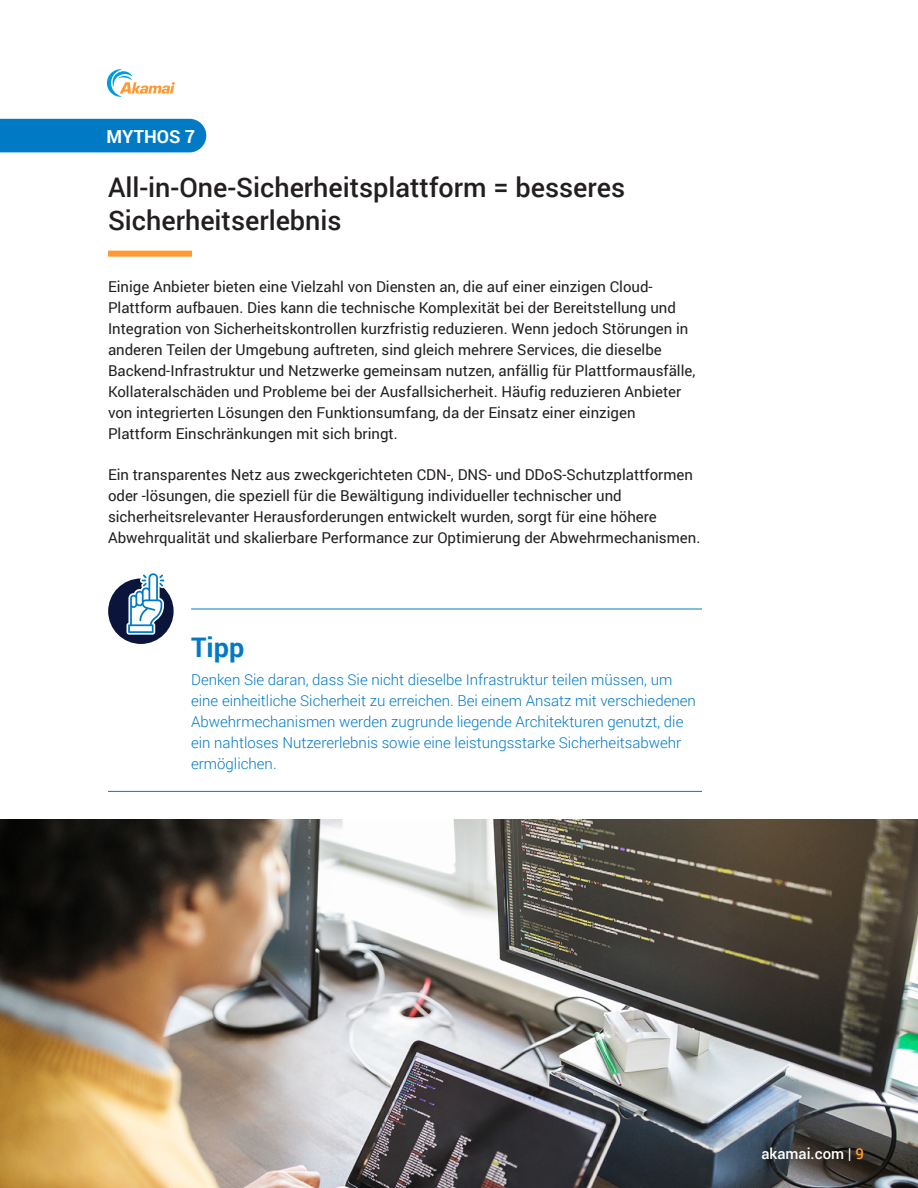
<style>
.page{position:relative;width:918px;height:1188px;background:#fff}
.page>*{position:absolute;margin:0;border:0;box-sizing:border-box;transform-origin:0 0}
.H1_-_Orange_bar{font:500 27px/33px "Roboto";color:#231f20}
.Body{font:700 27px "Roboto";color:#017ac6}
.t1{font:700 18px "Roboto";color:#fff}
.Body-2{font:15px/21px "Roboto";color:#231f20}
.Body-3{font:300 15px/21px "Roboto";color:#017ac6}
.t2{font:500 15px "Roboto";color:#fff}
.s1{color:#f93}
</style>
<div class="page">
<svg style="left:107px;top:69px;width:68px;height:28px"></svg>
<div style="left:0;top:119px;width:206px;height:33px;background:#017ac6"></div>
<svg style="left:108px;top:251px;width:84px;height:6px"></svg>
<hr style="left:191px;top:609px;width:511px;height:1px;background:#017ac6">
<hr style="left:108px;top:791px;width:594px;height:1px;background:#017ac6">
<svg style="left:108px;top:573px;width:66px;height:71px"></svg>
<img style="left:0;top:820px;width:918px;height:368px">
<p class="t1" style="left:106px;top:124px;width:90px">MYTHOS 7</p>
<p class="H1_-_Orange_bar" style="left:108px;top:170px;width:519px">All-in-One-Sicherheitsplattform = besseres<br>Sicherheitserlebnis</p>
<p class="Body-2" style="left:108px;top:275px;width:589px">Einige Anbieter bieten eine Vielzahl von Diensten an, die auf einer einzigen Cloud-Plattform aufbauen. Dies kann die technische Komplexität bei der Bereitstellung und Integration von Sicherheitskontrollen kurzfristig reduzieren. Wenn jedoch Störungen in anderen Teilen der Umgebung auftreten, sind gleich mehrere Services, die dieselbe Backend-Infrastruktur und Netzwerke gemeinsam nutzen, anfällig für Plattformausfälle, Kollateralschäden und Probleme bei der Ausfallsicherheit. Häufig reduzieren Anbieter von integrierten Lösungen den Funktionsumfang, da der Einsatz einer einzigen Plattform Einschränkungen mit sich bringt.</p>
<p class="Body-2" style="left:108px;top:464px;width:594px">Ein transparentes Netz aus zweckgerichteten CDN-, DNS- und DDoS-Schutzplattformen oder -lösungen, die speziell für die Bewältigung individueller technischer und sicherheitsrelevanter Herausforderungen entwickelt wurden, sorgt für eine höhere Abwehrqualität und skalierbare Performance zur Optimierung der Abwehrmechanismen.</p>
<p class="Body" style="left:191px;top:628px;width:55px">Tipp</p>
<p class="Body-3" style="left:191px;top:668px;width:506px">Denken Sie daran, dass Sie nicht dieselbe Infrastruktur teilen müssen, um eine einheitliche Sicherheit zu erreichen. Bei einem Ansatz mit verschiedenen Abwehrmechanismen werden zugrunde liegende Architekturen genutzt, die ein nahtloses Nutzererlebnis sowie eine leistungsstarke Sicherheitsabwehr ermöglichen.</p>
<p class="t2" style="left:761px;top:1143px;width:104px">akamai.com | <span class="s1">9</span></p>
</div>
